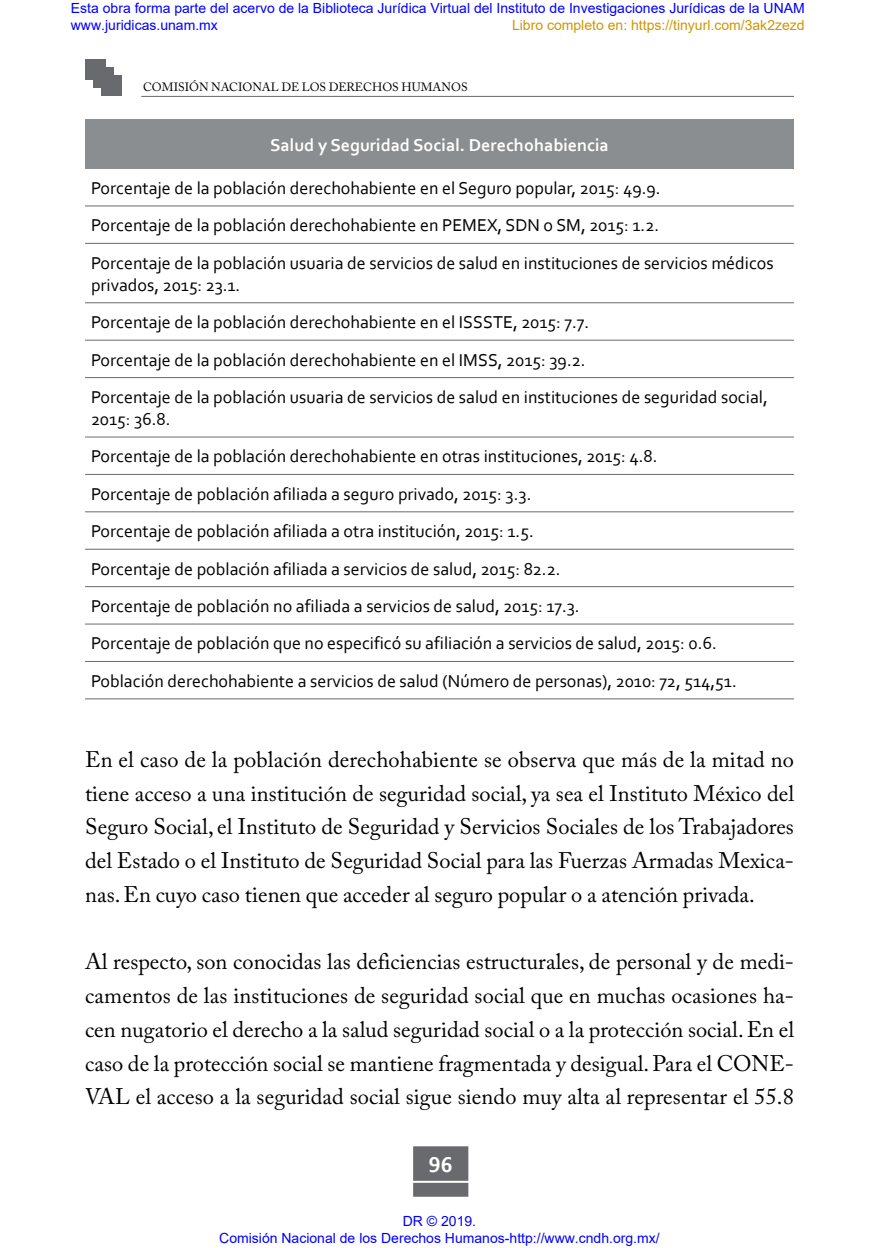
<style>
.page{position:relative;width:879px;height:1248px;background:#fff}
.page>*{position:absolute;margin:0;border:0;box-sizing:border-box;transform-origin:0 0}
.t1{font:22.4px/33.8px "Adobe Caslon Pro";letter-spacing:.005em;color:#000;text-align:justify}
.t2{font:700 22.4px "Corbel";color:#fff}
.t3{font:18px/37.4px "Corbel";color:#000}
.t4{font:700 18px "Corbel";color:#fff}
.t5{font:14px/16.8px "Arial";color:#00f}
.t6{font:14px "Arial";color:#cf9605}
.t7{font:12px "Adobe Caslon Pro";color:#000}
</style>
<div class="page">
<div style="left:85px;top:59px;width:21px;height:21px;background:#696a6d"></div>
<div style="left:93px;top:67px;width:21px;height:20px;background:#696a6d"></div>
<div style="left:101px;top:75px;width:21px;height:21px;background:#696a6d"></div>
<hr style="left:141px;top:96px;width:653px;height:1px;background:#696a6d">
<div style="left:413px;top:1146px;width:55px;height:50px;background:#696a6d;border:2px solid #696a6d"></div>
<hr style="left:395px;top:1180px;width:89px;height:2px;background:#fff">
<div style="left:85px;top:119px;width:709px;height:49px;background:#8b8e90"></div>
<hr style="left:85px;top:205px;width:709px;height:1px;background:#696a6d">
<hr style="left:85px;top:243px;width:709px;height:1px;background:#696a6d">
<hr style="left:85px;top:302px;width:709px;height:1px;background:#696a6d">
<hr style="left:85px;top:339px;width:709px;height:1px;background:#696a6d">
<hr style="left:85px;top:377px;width:709px;height:1px;background:#696a6d">
<hr style="left:85px;top:436px;width:709px;height:1px;background:#696a6d">
<hr style="left:85px;top:474px;width:709px;height:1px;background:#696a6d">
<hr style="left:85px;top:511px;width:709px;height:1px;background:#696a6d">
<hr style="left:85px;top:548px;width:709px;height:1px;background:#696a6d">
<hr style="left:85px;top:586px;width:709px;height:1px;background:#696a6d">
<hr style="left:85px;top:623px;width:709px;height:1px;background:#696a6d">
<hr style="left:85px;top:661px;width:709px;height:1px;background:#696a6d">
<hr style="left:85px;top:698px;width:709px;height:1px;background:#696a6d">
<p class="t5" style="left:71px;top:-1px;width:735px">Esta obra forma parte del acervo de la Biblioteca Jurídica Virtual del Instituto de Investigaciones Jurídicas de la UNAM www.juridicas.unam.mx</p>
<p class="t6" style="left:512px;top:16px;width:294px">Libro completo en: https://tinyurl.com/3ak2zezd</p>
<p class="t7" style="left:143px;top:80px;width:326px">COMISIÓN NACIONAL DE LOS DERECHOS HUMANOS</p>
<p class="t4" style="left:270px;top:133px;width:340px">Salud y Seguridad Social. Derechohabiencia</p>
<p class="t3" style="left:91px;top:169px;width:684px">Porcentaje de la población derechohabiente en el Seguro popular, 2015: 49.9.<br>Porcentaje de la población derechohabiente en PEMEX, SDN o SM, 2015: 1.2.<br>Porcentaje de la población usuaria de servicios de salud en instituciones de servicios médicos</p>
<p class="t3" style="left:91px;top:265px;width:678px">privados, 2015: 23.1.<br>Porcentaje de la población derechohabiente en el ISSSTE, 2015: 7.7.<br>Porcentaje de la población derechohabiente en el IMSS, 2015: 39.2.<br>Porcentaje de la población usuaria de servicios de salud en instituciones de seguridad social,</p>
<p class="t3" style="left:91px;top:400px;width:647px">2015: 36.8.<br>Porcentaje de la población derechohabiente en otras instituciones, 2015: 4.8.<br>Porcentaje de población afiliada a seguro privado, 2015: 3.3.<br>Porcentaje de población afiliada a otra institución, 2015: 1.5.<br>Porcentaje de población afiliada a servicios de salud, 2015: 82.2.<br>Porcentaje de población no afiliada a servicios de salud, 2015: 17.3.<br>Porcentaje de población que no especificó su afiliación a servicios de salud, 2015: 0.6.<br>Población derechohabiente a servicios de salud (Número de personas), 2010: 72, 514,51.</p>
<p class="t1" style="left:85px;top:742px;width:710px">En el caso de la población derechohabiente se observa que más de la mitad no tiene acceso a una institución de seguridad social, ya sea el Instituto México del Seguro Social, el Instituto de Seguridad y Servicios Sociales de los Trabajadores del Estado o el Instituto de Seguridad Social para las Fuerzas Armadas Mexica&shy;nas. En cuyo caso tienen que acceder al seguro popular o a atención privada.</p>
<p class="t1" style="left:85px;top:944px;width:710px">Al respecto, son conocidas las deficiencias estructurales, de personal y de medi&shy;camentos de las instituciones de seguridad social que en muchas ocasiones ha&shy;cen nugatorio el derecho a la salud seguridad social o a la protección social. En el caso de la protección social se mantiene fragmentada y desigual. Para el CONE-VAL el acceso a la seguridad social sigue siendo muy alta al representar el 55.8</p>
<p class="t2" style="left:429px;top:1150px;width:25px">96</p>
<p class="t5" style="left:219px;top:1212px;width:442px;text-align:center">DR © 2019.<br>Comisión Nacional de los Derechos Humanos-http://www.cndh.org.mx/</p>
</div>
